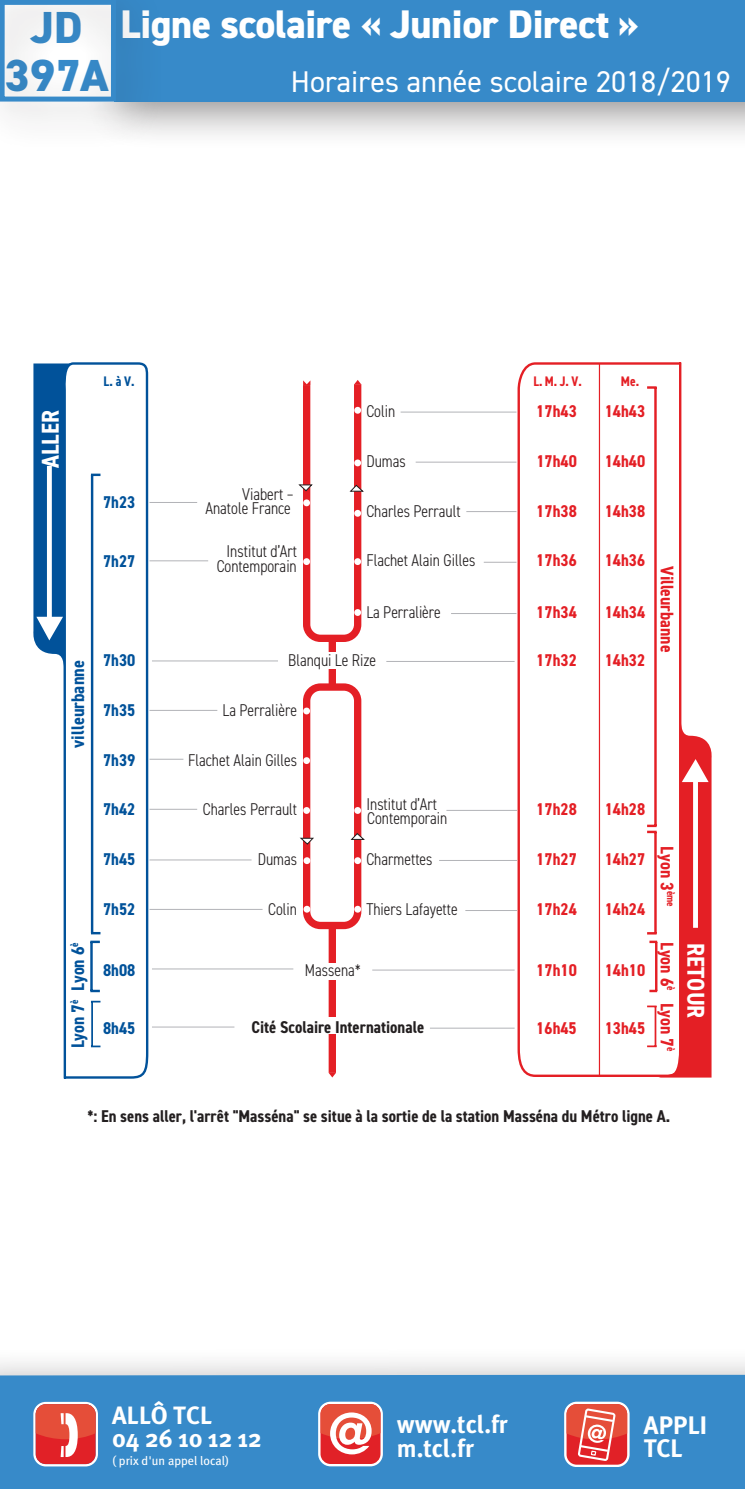
<style>
.page{position:relative;width:745px;height:1489px;background:#fff}
.page>*{position:absolute;margin:0;border:0;box-sizing:border-box;transform-origin:0 0}
.t1{font:800 45px "DIN2014";color:#378ac9}
.t2{font:800 40px "DIN2014";letter-spacing:-.01em;color:#fff}
.t3{font:30px "DIN2014";color:#fff}
.t4{font:700 25.25px/23.8px "Meta Plus";letter-spacing:-.005em;color:#fff}
.t5{font:700 25px/23.2px "Meta Plus";color:#fff}
.t6{font:700 condensed 24.5px "DIN2014";color:#fff}
.t7{font:700 condensed 18.25px "DIN2014";color:#e41f25}
.t8{font:700 condensed 18.25px "DIN2014";color:#01529a}
.t9{font:300 condensed 17px "DIN2014";color:#231f20}
.t10{font:700 condensed 17px "DIN2014";color:#e41f25}
.t11{font:700 condensed 17px "DIN2014";color:#231f20}
.t12{font:700 condensed 17px "DIN2014";color:#01529a}
.t13{font:700 condensed 14px "DIN2014";color:#e41f25;scale:.95 1}
.t14{font:700 condensed 14px "DIN2014";color:#01529a}
.t15{font:700 condensed 14px "DIN2014";color:#e41f25}
.t16{font:12.5px "Meta Plus";color:#fff}
.s1{font-size:45px;color:#378ac9}
</style>
<div class="page">
<div style="left:85px;top:0;width:659px;height:150px;background:#231f20;opacity:.5"></div>
<div style="left:113px;top:0;width:631px;height:102px;background:#378ac9"></div>
<div style="left:0;top:1346px;width:744px;height:142px;background:#231f20;opacity:.5"></div>
<div style="left:0;top:1374px;width:744px;height:114px;background:#378ac9"></div>
<svg style="left:33px;top:1401px;width:65px;height:65px"></svg>
<svg style="left:318px;top:1401px;width:64px;height:65px"></svg>
<div style="left:320px;top:1403px;width:60px;height:60px;background:#e12127;border-radius:10px"></div>
<svg style="left:320px;top:1403px;width:60px;height:51px"></svg>
<svg style="left:563px;top:1401px;width:66px;height:65px"></svg>
<div style="left:566px;top:1403px;width:60px;height:61px;background:#e12127;border-radius:10px"></div>
<svg style="left:566px;top:1403px;width:60px;height:57px"></svg>
<svg style="left:63px;top:362px;width:86px;height:717px"></svg>
<svg style="left:516px;top:362px;width:166px;height:716px"></svg>
<hr style="left:91px;top:475px;width:2px;height:458px;background:#01529a">
<svg style="left:91px;top:931px;width:9px;height:3px"></svg>
<svg style="left:33px;top:363px;width:67px;height:315px"></svg>
<hr style="left:90px;top:941px;width:3px;height:49px;background:#01529a">
<svg style="left:90px;top:989px;width:10px;height:3px"></svg>
<svg style="left:90px;top:940px;width:10px;height:3px"></svg>
<hr style="left:653px;top:387px;width:3px;height:438px;background:#e41f25">
<svg style="left:646px;top:386px;width:10px;height:3px"></svg>
<hr style="left:598px;top:363px;width:1px;height:712px;background:#e41f25">
<hr style="left:400px;top:411px;width:116px;height:1px;background:#b2b3b7">
<hr style="left:149px;top:502px;width:48px;height:1px;background:#b2b3b7">
<hr style="left:149px;top:560px;width:59px;height:1px;background:#b2b3b7">
<hr style="left:152px;top:660px;width:126px;height:1px;background:#b2b3b7">
<hr style="left:149px;top:710px;width:68px;height:1px;background:#b2b3b7">
<hr style="left:149px;top:758px;width:34px;height:1px;background:#b2b3b7">
<hr style="left:149px;top:808px;width:48px;height:1px;background:#b2b3b7">
<hr style="left:149px;top:859px;width:102px;height:1px;background:#b2b3b7">
<hr style="left:149px;top:908px;width:113px;height:1px;background:#b2b3b7">
<hr style="left:152px;top:968px;width:141px;height:1px;background:#b2b3b7">
<hr style="left:415px;top:461px;width:101px;height:1px;background:#b2b3b7">
<hr style="left:466px;top:511px;width:50px;height:1px;background:#b2b3b7">
<hr style="left:483px;top:562px;width:33px;height:1px;background:#b2b3b7">
<hr style="left:386px;top:661px;width:128px;height:1px;background:#b2b3b7">
<div style="left:328px;top:570px;width:8px;height:502px;background:#e41f25"></div>
<div style="left:306px;top:687px;width:51px;height:238px;background:#fff;border-radius:14px"></div>
<div style="left:303px;top:683px;width:58px;height:246px;border:7px solid #e41f25;border-radius:14px"></div>
<svg style="left:299px;top:837px;width:15px;height:7px"></svg>
<svg style="left:350px;top:832px;width:15px;height:8px"></svg>
<div style="left:303px;top:857px;width:7px;height:7px;background:#fff;border-radius:50%"></div>
<div style="left:354px;top:857px;width:7px;height:7px;background:#fff;border-radius:50%"></div>
<svg style="left:303px;top:905px;width:7px;height:7px"></svg>
<div style="left:354px;top:905px;width:7px;height:7px;background:#fff;border-radius:50%"></div>
<div style="left:303px;top:707px;width:7px;height:7px;background:#fff;border-radius:50%"></div>
<div style="left:303px;top:757px;width:7px;height:7px;background:#fff;border-radius:50%"></div>
<div style="left:303px;top:807px;width:7px;height:6px;background:#fff;border-radius:50%"></div>
<div style="left:354px;top:807px;width:7px;height:6px;background:#fff;border-radius:50%"></div>
<svg style="left:298px;top:380px;width:66px;height:265px"></svg>
<hr style="left:451px;top:613px;width:65px;height:1px;background:#b2b3b7">
<div style="left:326px;top:651px;width:12px;height:17px;background:#fff"></div>
<hr style="left:446px;top:810px;width:70px;height:1px;background:#b2b3b7">
<hr style="left:439px;top:860px;width:77px;height:1px;background:#b2b3b7">
<hr style="left:465px;top:910px;width:51px;height:1px;background:#b2b3b7">
<hr style="left:372px;top:969px;width:142px;height:1px;background:#b2b3b7">
<hr style="left:91px;top:1001px;width:2px;height:45px;background:#01529a">
<svg style="left:91px;top:1045px;width:9px;height:2px"></svg>
<svg style="left:91px;top:1000px;width:9px;height:2px"></svg>
<svg style="left:646px;top:712px;width:65px;height:365px"></svg>
<svg style="left:328px;top:1072px;width:8px;height:5px"></svg>
<div style="left:326px;top:1017px;width:13px;height:16px;background:#fff"></div>
<hr style="left:152px;top:1026px;width:82px;height:1px;background:#b2b3b7">
<hr style="left:429px;top:1027px;width:85px;height:1px;background:#b2b3b7">
<div style="left:315px;top:963px;width:34px;height:16px;background:#fff"></div>
<div style="left:0;top:0;width:165px;height:150px;background:#231f20;opacity:.5"></div>
<div style="left:0;top:0;width:116px;height:102px;border:5px solid #378ac9"></div>
<h2 class="t2" style="left:31px;top:-2px;width:609px"><span class="s1">JD</span> Ligne scolaire « Junior Direct »</h2>
<h1 class="t1" style="left:5px;top:45px;width:105px">397A</h1>
<h3 class="t3" style="left:291px;top:63px;width:441px">Horaires année scolaire 2018/2019</h3>
<h3 class="t6" style="left:41px;top:468px;width:59px;rotate:-90deg">ALLER</h3>
<p class="t8" style="left:71px;top:747px;width:89px;rotate:-90deg">villeurbanne</p>
<p class="t8" style="left:71px;top:990px;width:50px;rotate:-90deg">Lyon 6<sup>è</sup></p>
<p class="t14" style="left:104px;top:376px;width:33px">L. à V.</p>
<p class="t13" style="left:533px;top:376px;width:52px">L. M. J. V.</p>
<p class="t15" style="left:620px;top:376px;width:20px">Me.</p>
<p class="t12" style="left:103px;top:495px;width:34px">7h23</p>
<p class="t12" style="left:103px;top:554px;width:34px">7h27</p>
<p class="t9" style="left:242px;top:488px;width:53px">Viabert –</p>
<p class="t9" style="left:205px;top:502px;width:87px">Anatole France</p>
<p class="t9" style="left:226px;top:545px;width:72px">Institut d’Art</p>
<p class="t9" style="left:216px;top:559px;width:82px">Contemporain</p>
<p class="t9" style="left:366px;top:405px;width:30px">Colin</p>
<p class="t9" style="left:366px;top:454px;width:41px">Dumas</p>
<p class="t9" style="left:366px;top:504px;width:96px">Charles Perrault</p>
<p class="t9" style="left:366px;top:554px;width:110px">Flachet Alain Gilles</p>
<p class="t10" style="left:536px;top:405px;width:42px">17h43</p>
<p class="t10" style="left:536px;top:454px;width:42px">17h40</p>
<p class="t10" style="left:536px;top:504px;width:42px">17h38</p>
<p class="t10" style="left:536px;top:554px;width:42px">17h36</p>
<p class="t10" style="left:604px;top:405px;width:42px">14h43</p>
<p class="t10" style="left:604px;top:454px;width:42px">14h40</p>
<p class="t10" style="left:604px;top:504px;width:42px">14h38</p>
<p class="t10" style="left:604px;top:554px;width:42px">14h36</p>
<p class="t12" style="left:103px;top:654px;width:34px">7h30</p>
<p class="t12" style="left:103px;top:703px;width:34px">7h35</p>
<p class="t12" style="left:103px;top:753px;width:34px">7h39</p>
<p class="t12" style="left:103px;top:803px;width:34px">7h42</p>
<p class="t12" style="left:103px;top:852px;width:34px">7h45</p>
<p class="t12" style="left:103px;top:902px;width:34px">7h52</p>
<p class="t9" style="left:366px;top:605px;width:76px">La Perralière</p>
<p class="t10" style="left:536px;top:605px;width:42px">17h34</p>
<p class="t10" style="left:604px;top:605px;width:42px">14h34</p>
<p class="t10" style="left:604px;top:654px;width:42px">14h32</p>
<p class="t10" style="left:536px;top:654px;width:42px">17h32</p>
<p class="t9" style="left:288px;top:654px;width:89px">Blanqui Le Rize</p>
<p class="t9" style="left:222px;top:703px;width:76px">La Perralière</p>
<p class="t9" style="left:188px;top:753px;width:110px">Flachet Alain Gilles</p>
<p class="t9" style="left:203px;top:803px;width:96px">Charles Perrault</p>
<p class="t9" style="left:258px;top:852px;width:41px">Dumas</p>
<p class="t9" style="left:268px;top:902px;width:30px">Colin</p>
<p class="t9" style="left:366px;top:798px;width:72px">Institut d’Art</p>
<p class="t9" style="left:367px;top:811px;width:82px">Contemporain</p>
<p class="t9" style="left:366px;top:852px;width:68px">Charmettes</p>
<p class="t9" style="left:366px;top:902px;width:93px">Thiers Lafayette</p>
<p class="t10" style="left:536px;top:803px;width:42px">17h28</p>
<p class="t10" style="left:536px;top:852px;width:42px">17h27</p>
<p class="t10" style="left:536px;top:902px;width:42px">17h24</p>
<p class="t10" style="left:604px;top:803px;width:42px">14h28</p>
<p class="t10" style="left:604px;top:852px;width:42px">14h27</p>
<p class="t10" style="left:604px;top:902px;width:42px">14h24</p>
<p class="t12" style="left:103px;top:963px;width:34px">8h08</p>
<p class="t9" style="left:305px;top:963px;width:58px">Massena*</p>
<p class="t10" style="left:536px;top:963px;width:42px">17h10</p>
<p class="t10" style="left:604px;top:963px;width:42px">14h10</p>
<p class="t7" style="left:673px;top:566px;width:88px;rotate:90deg">Villeurbanne</p>
<p class="t7" style="left:673px;top:846px;width:62px;rotate:90deg">Lyon 3<sup>ème</sup></p>
<p class="t7" style="left:673px;top:942px;width:50px;rotate:90deg">Lyon 6<sup>è</sup></p>
<p class="t8" style="left:71px;top:1048px;width:50px;rotate:-90deg">Lyon 7<sup>è</sup></p>
<p class="t7" style="left:673px;top:1002px;width:50px;rotate:90deg">Lyon 7<sup>è</sup></p>
<p class="t12" style="left:103px;top:1021px;width:34px">8h45</p>
<p class="t11" style="left:251px;top:1020px;width:174px">Cité Scolaire Internationale</p>
<p class="t10" style="left:536px;top:1021px;width:42px">16h45</p>
<p class="t10" style="left:604px;top:1021px;width:42px">13h45</p>
<h3 class="t6" style="left:704px;top:943px;width:76px;rotate:90deg">RETOUR</h3>
<p class="t11" style="left:87px;top:1109px;width:584px">*: En sens aller, l'arrêt "Masséna" se situe à la sortie de la station Masséna du Métro ligne A.</p>
<h3 class="t5" style="left:112px;top:1403px;width:151px">ALLÔ TCL<br>04 26 10 12 12</h3>
<p class="t16" style="left:112px;top:1453px;width:119px">( prix d'un appel local)</p>
<h3 class="t5" style="left:396px;top:1412px;width:112px">www.tcl.fr m.tcl.fr</h3>
<h3 class="t4" style="left:643px;top:1412px;width:65px">APPLI<br>TCL</h3>
</div>
